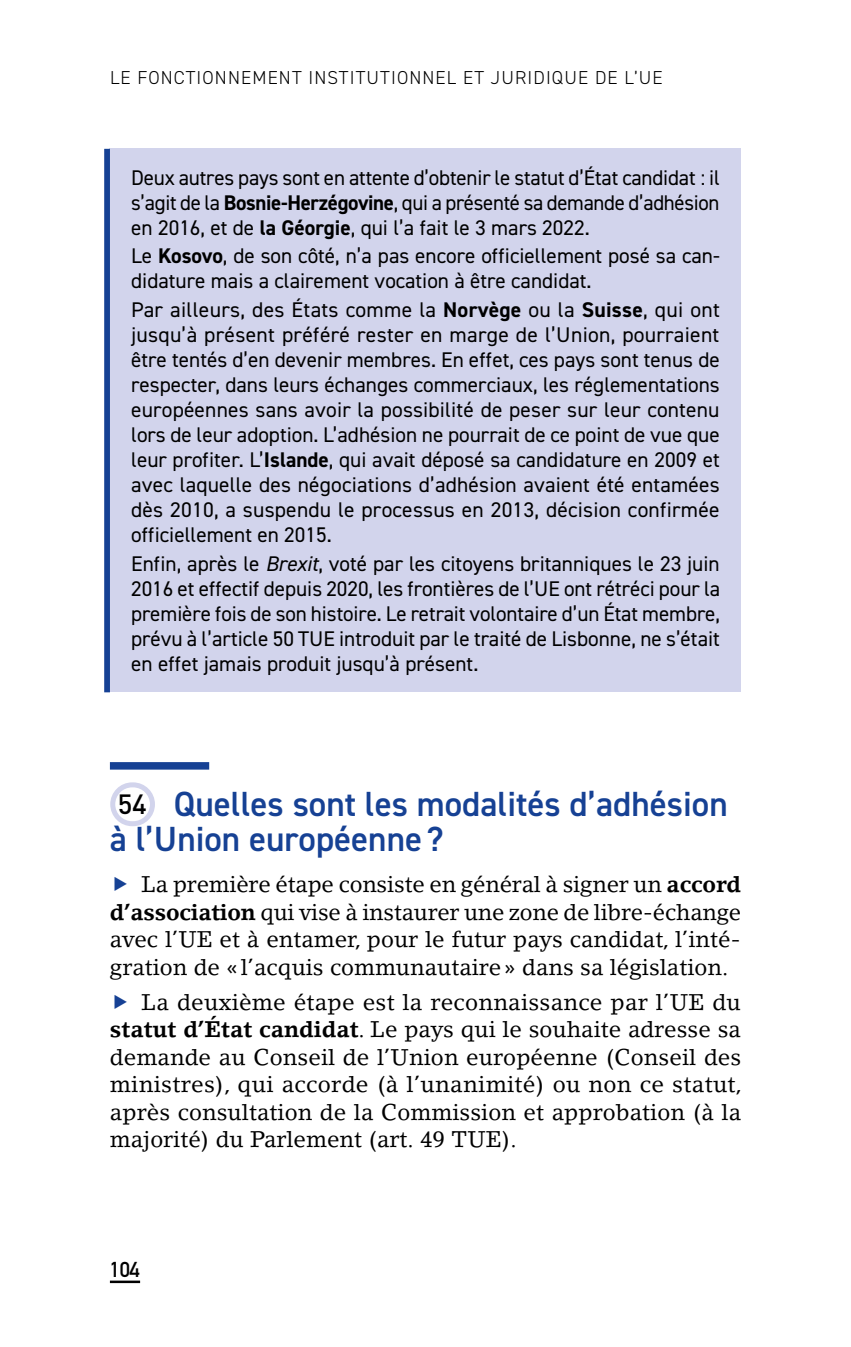
<style>
.page{position:relative;width:851px;height:1347px;background:#fff}
.page>*{position:absolute;margin:0;border:0;box-sizing:border-box;transform-origin:0 0}
.t1{font:600 35px/35px "DIN2014";color:#164194}
.t2{font:22.5px/27.5px "Lino Letter Std";color:#000;text-align:justify}
.Encadré_texte{font:21.25px/25px "DIN2014";color:#000;text-align:justify}
.t3{font:21.25px "DIN Mittelschrift Std";color:#000}
.t4{font:300 18.75px "DIN2014";letter-spacing:.06em;color:#000}
.s1{font-weight:700}
.s2{font-style:italic}
.s3{font-family:"DIN Pro";font-weight:500;font-size:27.5px;color:#000}
</style>
<div class="page">
<hr style="left:110px;top:1280px;width:30px;height:3px;background:#000">
<div style="left:110px;top:149px;width:631px;height:543px;background:#d2d4ec"></div>
<div style="left:104px;top:149px;width:6px;height:543px;background:#164194"></div>
<div style="left:110px;top:782px;width:45px;height:44px;border:5px solid #d2d4ec;border-radius:19px"></div>
<div style="left:110px;top:762px;width:99px;height:7px;background:#164194"></div>
<p class="t4" style="left:110px;top:66px;width:551px">LE FONCTIONNEMENT INSTITUTIONNEL ET JU RIDIQU E DE L’UE</p>
<p class="Encadré_texte" style="left:131px;top:165px;width:590px">Deux autres pays sont en attente d’obtenir le statut d’État candidat : il s’agit de la <span class="s1">Bosnie-Herzégovine</span>, qui a présenté sa demande d’adhésion en 2016, et de <span class="s1">la Géorgie</span>, qui l’a fait le 3 mars 2022.</p>
<p class="Encadré_texte" style="left:131px;top:243px;width:590px">Le <span class="s1">Kosovo</span>, de son côté, n’a pas encore officiellement posé sa can&shy;didature mais a clairement vocation à être candidat.</p>
<p class="Encadré_texte" style="left:131px;top:297px;width:590px">Par ailleurs, des États comme la <span class="s1">Norvège</span> ou la <span class="s1">Suisse</span>, qui ont jusqu’à présent préféré rester en marge de l’Union, pourraient être tentés d’en devenir membres. En effet, ces pays sont tenus de respecter, dans leurs échanges commerciaux, les réglementations européennes sans avoir la possibilité de peser sur leur contenu lors de leur adoption. L’adhésion ne pourrait de ce point de vue que leur profiter. L’<span class="s1">Islande</span>, qui avait déposé sa candidature en 2009 et avec laquelle des négociations d’adhésion avaient été entamées dès 2010, a suspendu le processus en 2013, décision confirmée officiellement en 2015.</p>
<p class="Encadré_texte" style="left:131px;top:550px;width:590px">Enfin, après le <span class="s2">Brexit</span>, voté par les citoyens britanniques le 23 juin 2016 et effectif depuis 2020, les frontières de l’UE ont rétréci pour la première fois de son histoire. Le retrait volontaire d’un État membre, prévu à l’article 50 TUE introduit par le traité de Lisbonne, ne s’était en effet jamais produit jusqu’à présent.</p>
<p class="t1" style="left:110px;top:785px;width:619px"><span class="s3">54</span> Quelles sont les modalités d’adhésion à l’Union européenne ?</p>
<p class="t2" style="left:110px;top:870px;width:632px;text-indent:31px">La première étape consiste en général à signer un <span class="s1">accord d’association</span> qui vise à instaurer une zone de libre-échange avec l’UE et à entamer, pour le futur pays candidat, l’inté&shy;gration de «l’acquis communautaire» dans sa législation.</p>
<p class="t2" style="left:110px;top:987px;width:633px;text-indent:31px">La deuxième étape est la reconnaissance par l’UE du <span class="s1">statut d’État candidat</span>. Le pays qui le souhaite adresse sa demande au Conseil de l’Union européenne (Conseil des ministres), qui accorde (à l’unanimité) ou non ce statut, après consultation de la Commission et approbation (à la majorité) du Parlement (art. 49 TUE).</p>
<p class="t3" style="left:110px;top:1257px;width:31px">104</p>
</div>
